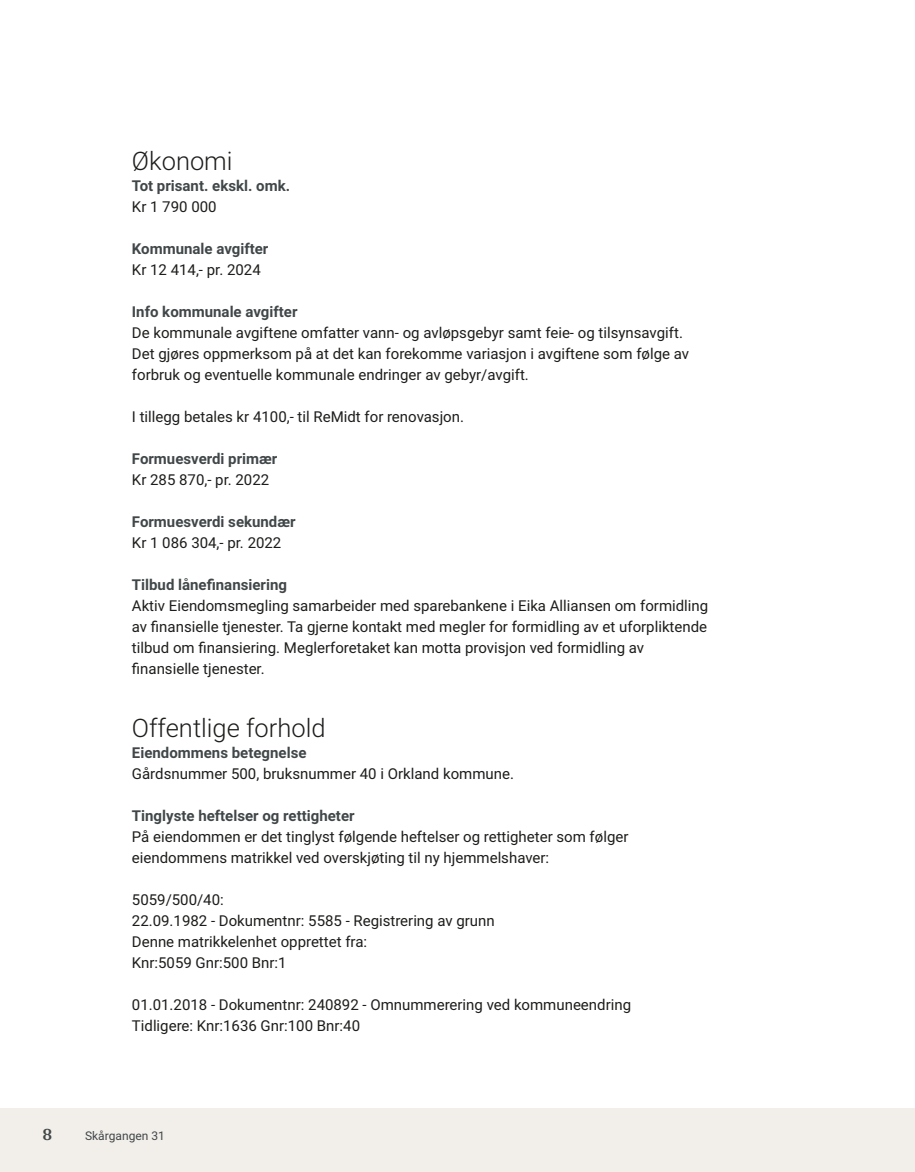
<style>
.page{position:relative;width:915px;height:1172px;background:#fff}
.page>*{position:absolute;margin:0;border:0;box-sizing:border-box;transform-origin:0 0}
.t1{font:300 25.5px "Roboto Vitec";color:#1d1d1b}
.t2{font:700 18px "Arya";color:#414749}
.t3{font:15px/21px "Roboto Vitec";color:#1d1d1b}
.t4{font:700 15px "Roboto Vitec";color:#414749}
.t5{font:12px "Roboto Vitec";color:#414749}
</style>
<div class="page">
<div style="left:0;top:1108px;width:914px;height:64px;background:#f2eeea"></div>
<h1 class="t1" style="left:132px;top:143px;width:102px">Økonomi</h1>
<p class="t4" style="left:132px;top:175px;width:160px">Tot prisant. ekskl. omk.</p>
<p class="t3" style="left:132px;top:195px;width:86px">Kr 1 790 000</p>
<p class="t4" style="left:132px;top:238px;width:138px">Kommunale avgifter</p>
<p class="t3" style="left:132px;top:258px;width:130px">Kr 12 414,‑ pr. 2024</p>
<p class="t4" style="left:132px;top:301px;width:167px">Info kommunale avgifter</p>
<p class="t3" style="left:132px;top:321px;width:558px">De kommunale avgiftene omfatter vann‑ og avløpsgebyr samt feie‑ og tilsynsavgift.<br>Det gjøres oppmerksom på at det kan forekomme variasjon i avgiftene som følge av forbruk og eventuelle kommunale endringer av gebyr/avgift.</p>
<p class="t3" style="left:132px;top:405px;width:333px">I tillegg betales kr 4100,‑ til ReMidt for renovasjon.</p>
<p class="t4" style="left:132px;top:448px;width:147px">Formuesverdi primær</p>
<p class="t3" style="left:132px;top:468px;width:139px">Kr 285 870,‑ pr. 2022</p>
<p class="t4" style="left:132px;top:511px;width:165px">Formuesverdi sekundær</p>
<p class="t3" style="left:132px;top:531px;width:151px">Kr 1 086 304,‑ pr. 2022</p>
<p class="t4" style="left:132px;top:574px;width:156px">Tilbud lånefinansiering</p>
<p class="t3" style="left:132px;top:594px;width:577px">Aktiv Eiendomsmegling samarbeider med sparebankene i Eika Alliansen om formidling av finansielle tjenester. Ta gjerne kontakt med megler for formidling av et uforpliktende tilbud om finansiering. Meglerforetaket kan motta provisjon ved formidling av finansielle tjenester.</p>
<h1 class="t1" style="left:132px;top:710px;width:195px">Offentlige forhold</h1>
<p class="t4" style="left:132px;top:742px;width:176px">Eiendommens betegnelse</p>
<p class="t3" style="left:132px;top:762px;width:383px">Gårdsnummer 500, bruksnummer 40 i Orkland kommune.</p>
<p class="t4" style="left:132px;top:805px;width:224px">Tinglyste heftelser og rettigheter</p>
<p class="t3" style="left:132px;top:825px;width:498px">På eiendommen er det tinglyst følgende heftelser og rettigheter som følger eiendommens matrikkel ved overskjøting til ny hjemmelshaver:</p>
<p class="t3" style="left:132px;top:888px;width:364px">5059/500/40:<br>22.09.1982 ‑ Dokumentnr: 5585 ‑ Registrering av grunn<br>Denne matrikkelenhet opprettet fra:<br>Knr:5059 Gnr:500 Bnr:1</p>
<p class="t3" style="left:132px;top:993px;width:500px">01.01.2018 ‑ Dokumentnr: 240892 ‑ Omnummerering ved kommuneendring<br>Tidligere: Knr:1636 Gnr:100 Bnr:40</p>
<p class="t2" style="left:43px;top:1123px;width:11px">8</p>
<p class="t5" style="left:85px;top:1127px;width:81px">Skårgangen 31</p>
</div>
